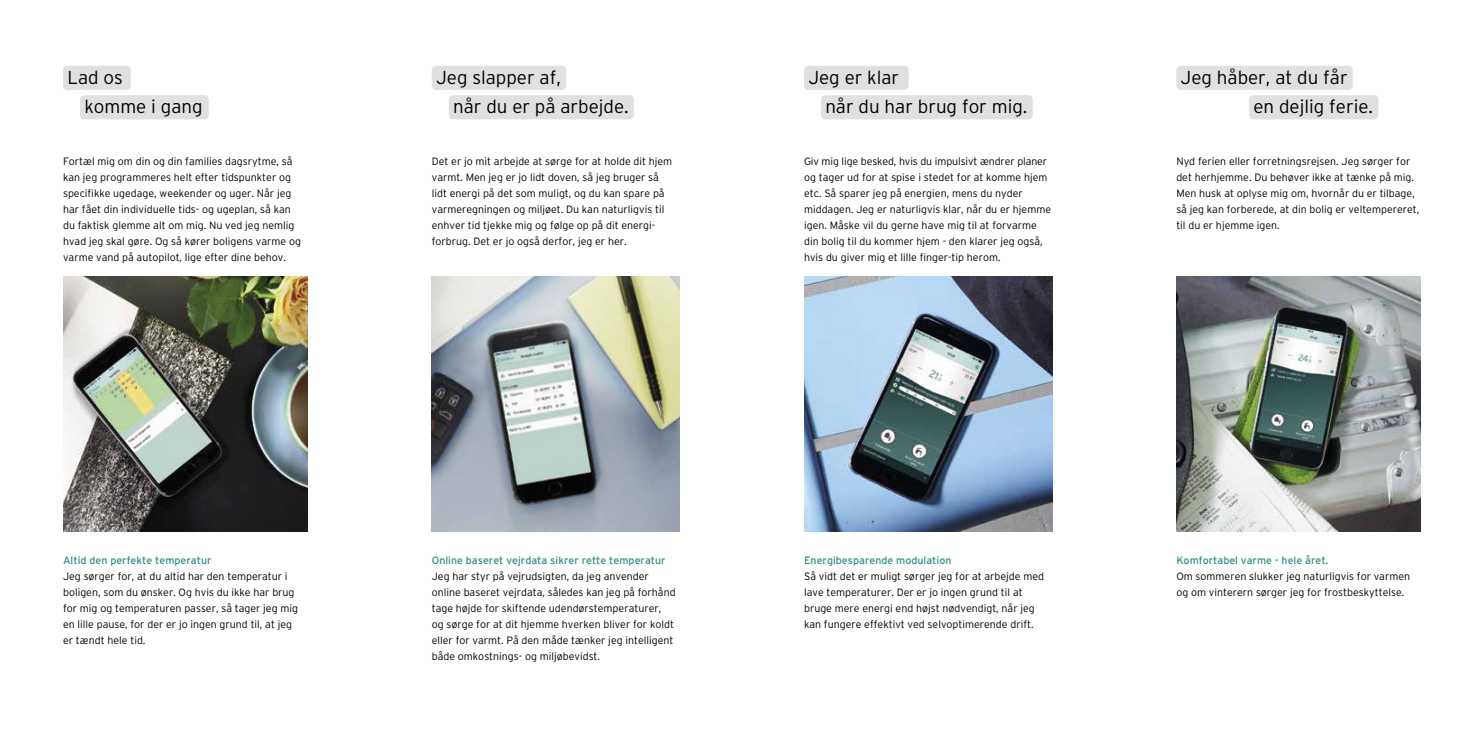
<style>
.page{position:relative;width:1482px;height:745px;background:#fff}
.page>*{position:absolute;margin:0;border:0;box-sizing:border-box;transform-origin:0 0}
.t1{font:300 18.75px/29.4px "Interstate";color:#000}
.t2{font:300 10.62px/16px "Interstate";color:#000}
.t3{font:10.62px "Interstate";color:#2e8e83}
</style>
<div class="page">
<div style="left:63px;top:66px;width:68px;height:24px;background:#e0e0e0;border-radius:4px"></div>
<div style="left:80px;top:95px;width:129px;height:24px;background:#e0e0e0;border-radius:4px"></div>
<img style="left:63px;top:277px;width:245px;height:254px">
<div style="left:432px;top:66px;width:134px;height:24px;background:#e0e0e0;border-radius:4px"></div>
<div style="left:449px;top:95px;width:185px;height:24px;background:#e0e0e0;border-radius:4px"></div>
<img style="left:432px;top:277px;width:248px;height:254px">
<div style="left:804px;top:66px;width:104px;height:24px;background:#e0e0e0;border-radius:4px"></div>
<div style="left:821px;top:95px;width:211px;height:24px;background:#e0e0e0;border-radius:4px"></div>
<img style="left:804px;top:277px;width:248px;height:254px">
<div style="left:1176px;top:66px;width:176px;height:24px;background:#e0e0e0;border-radius:4px"></div>
<div style="left:1248px;top:95px;width:130px;height:24px;background:#e0e0e0;border-radius:4px"></div>
<img style="left:1176px;top:277px;width:244px;height:254px">
<h1 class="t1" style="left:84px;top:62px;width:120px;text-indent:-17px">Lad os<br>komme i gang</h1>
<p class="t2" style="left:63px;top:153px;width:239px">Fortæl mig om din og din families dagsrytme, så kan jeg programmeres helt efter tidspunkter og specifikke ugedage, weekender og uger. Når jeg har fået din individuelle tids- og ugeplan, så kan du faktisk glemme alt om mig. Nu ved jeg nemlig hvad jeg skal gøre. Og så kører boligens varme og varme vand på autopilot, lige efter dine behov.</p>
<p class="t3" style="left:63px;top:554px;width:150px">Altid den perfekte temperatur</p>
<p class="t2" style="left:63px;top:567px;width:236px">Jeg sørger for, at du altid har den temperatur i boligen, som du ønsker. Og hvis du ikke har brug for mig og temperaturen passer, så tager jeg mig en lille pause, for der er jo ingen grund til, at jeg er tændt hele tid.</p>
<h1 class="t1" style="left:453px;top:62px;width:177px;text-indent:-17px">Jeg slapper af,<br>når du er på arbejde.</h1>
<p class="t2" style="left:432px;top:153px;width:242px">Det er jo mit arbejde at sørge for at holde dit hjem varmt. Men jeg er jo lidt doven, så jeg bruger så lidt energi på det som muligt, og du kan spare på varmeregningen og miljøet. Du kan naturligvis til enhver tid tjekke mig og følge op på dit energi&shy;forbrug. Det er jo også derfor, jeg er her.</p>
<p class="t3" style="left:432px;top:554px;width:235px">Online baseret vejrdata sikrer rette temperatur</p>
<p class="t2" style="left:432px;top:567px;width:245px">Jeg har styr på vejrudsigten, da jeg anvender online baseret vejrdata, således kan jeg på forhånd tage højde for skiftende udendørstemperaturer, og sørge for at dit hjemme hverken bliver for koldt eller for varmt. På den måde tænker jeg intelligent både omkostnings- og miljøbevidst.</p>
<h1 class="t1" style="left:825px;top:62px;width:203px;text-indent:-17px">Jeg er klar<br>når du har brug for mig.</h1>
<p class="t2" style="left:804px;top:153px;width:248px">Giv mig lige besked, hvis du impulsivt ændrer planer og tager ud for at spise i stedet for at komme hjem etc. Så sparer jeg på energien, mens du nyder middagen. Jeg er naturligvis klar, når du er hjemme igen. Måske vil du gerne have mig til at forvarme din bolig til du kommer hjem - den klarer jeg også, hvis du giver mig et lille finger-tip herom.</p>
<p class="t3" style="left:804px;top:554px;width:149px">Energibesparende modulation</p>
<p class="t2" style="left:804px;top:567px;width:241px">Så vidt det er muligt sørger jeg for at arbejde med lave temperaturer. Der er jo ingen grund til at bruge mere energi end højst nødvendigt, når jeg kan fungere effektivt ved selvoptimerende drift.</p>
<h1 class="t1" style="left:1253px;top:62px;width:121px;text-indent:-73px">Jeg håber, at du får en dejlig ferie.</h1>
<p class="t2" style="left:1176px;top:153px;width:244px">Nyd ferien eller forretningsrejsen. Jeg sørger for det herhjemme. Du behøver ikke at tænke på mig.<br>Men husk at oplyse mig om, hvornår du er tilbage, så jeg kan forberede, at din bolig er veltempereret, til du er hjemme igen.</p>
<p class="t3" style="left:1176px;top:554px;width:153px">Komfortabel varme - hele året.</p>
<p class="t2" style="left:1176px;top:567px;width:235px">Om sommeren slukker jeg naturligvis for varmen og om vinterern sørger jeg for frostbeskyttelse.</p>
</div>
